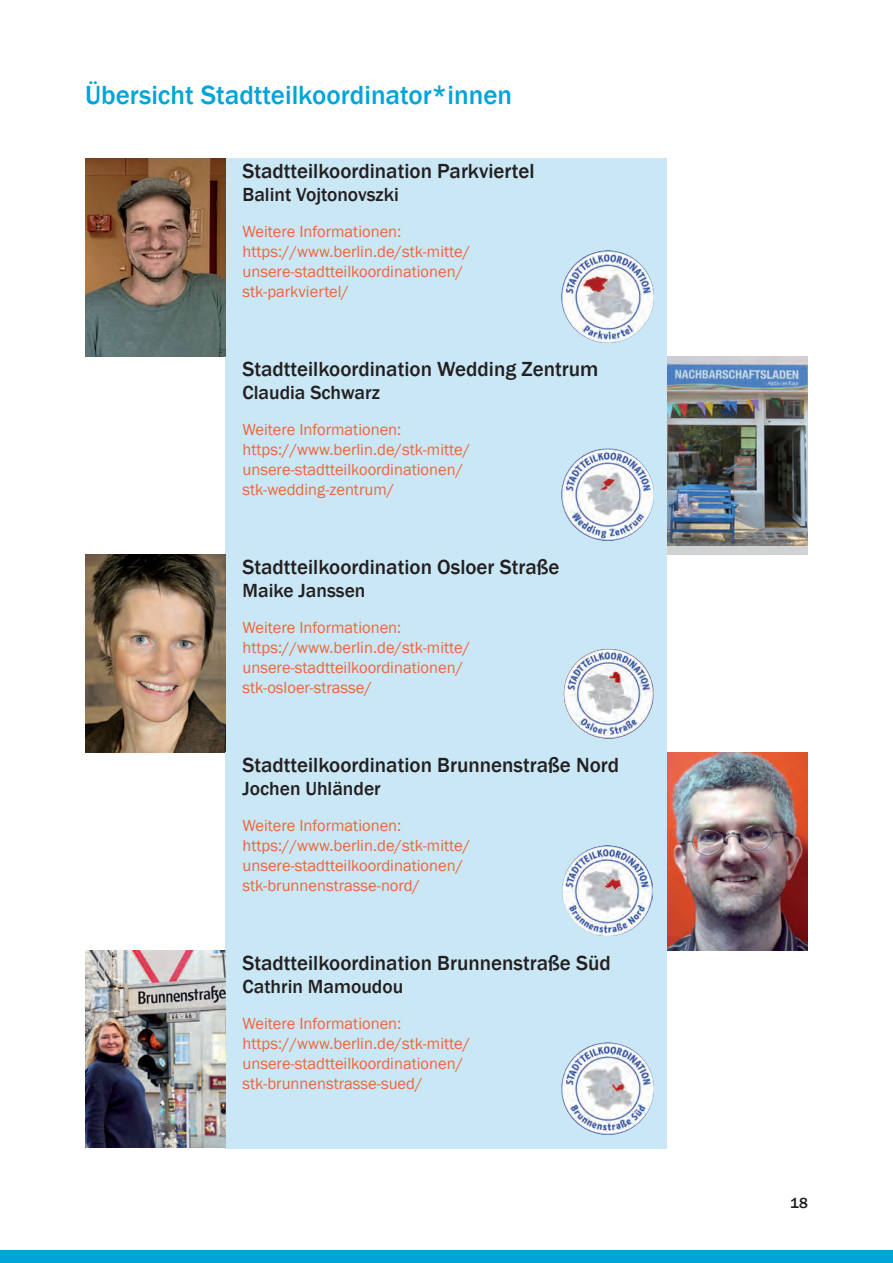
<style>
.page{position:relative;width:893px;height:1263px;background:#fff}
.page>*{position:absolute;margin:0;border:0;box-sizing:border-box;transform-origin:0 0}
.t1{font:500 27px "Franklin Gothic";color:#00a4d9}
.t2{font:500 21px "Franklin Gothic";color:#231f20}
.t3{font:500 19.5px "Franklin Gothic";color:#231f20}
.t4{font:16.5px/19.8px "Franklin Gothic";color:#ee653b}
.t5{font:500 15px "Franklin Gothic";color:#231f20}
</style>
<div class="page">
<div style="left:0;top:1250px;width:893px;height:13px;background:#00a4d9"></div>
<div style="left:225px;top:356px;width:442px;height:198px;background:#cae7f5"></div>
<div style="left:225px;top:158px;width:442px;height:198px;background:#cae7f5"></div>
<img style="left:85px;top:158px;width:140px;height:198px">
<img style="left:561px;top:250px;width:93px;height:93px;border-radius:46px">
<div style="left:667px;top:356px;width:141px;height:198px;background:#d1d2d4"></div>
<img style="left:667px;top:362px;width:141px;height:183px">
<img style="left:561px;top:449px;width:92px;height:92px">
<div style="left:225px;top:554px;width:442px;height:198px;background:#cae7f5"></div>
<img style="left:85px;top:554px;width:140px;height:198px">
<img style="left:564px;top:649px;width:90px;height:90px;border-radius:45px">
<div style="left:225px;top:752px;width:442px;height:198px;background:#cae7f5"></div>
<img style="left:667px;top:752px;width:141px;height:198px">
<img style="left:563px;top:845px;width:90px;height:91px">
<div style="left:225px;top:950px;width:442px;height:198px;background:#cae7f5"></div>
<img style="left:85px;top:950px;width:140px;height:198px">
<img style="left:561px;top:1042px;width:93px;height:93px">
<h1 class="t1" style="left:85px;top:78px;width:429px">Übersicht Stadtteilkoordinator*innen</h1>
<p class="t2" style="left:242px;top:158px;width:293px">Stadtteilkoordination Parkviertel</p>
<p class="t3" style="left:242px;top:183px;width:158px">Balint Vojtonovszki</p>
<p class="t4" style="left:242px;top:222px;width:229px">Weitere Informationen: https://www.berlin.de/stk-mitte/ unsere-stadtteilkoordinationen/ stk-parkviertel/</p>
<p class="t2" style="left:242px;top:356px;width:357px">Stadtteilkoordination Wedding Zentrum</p>
<p class="t3" style="left:242px;top:381px;width:139px">Claudia Schwarz</p>
<p class="t4" style="left:242px;top:420px;width:229px">Weitere Informationen: https://www.berlin.de/stk-mitte/ unsere-stadtteilkoordinationen/ stk-wedding-zentrum/</p>
<p class="t2" style="left:242px;top:554px;width:318px">Stadtteilkoordination Osloer Straße</p>
<p class="t3" style="left:242px;top:579px;width:125px">Maike Janssen</p>
<p class="t4" style="left:242px;top:618px;width:229px">Weitere Informationen: https://www.berlin.de/stk-mitte/ unsere-stadtteilkoordinationen/ stk-osloer-strasse/</p>
<p class="t2" style="left:242px;top:752px;width:378px">Stadtteilkoordination Brunnenstraße Nord</p>
<p class="t3" style="left:242px;top:777px;width:140px">Jochen Uhländer</p>
<p class="t4" style="left:242px;top:816px;width:229px">Weitere Informationen: https://www.berlin.de/stk-mitte/ unsere-stadtteilkoordinationen/ stk-brunnenstrasse-nord/</p>
<p class="t2" style="left:242px;top:950px;width:370px">Stadtteilkoordination Brunnenstraße Süd</p>
<p class="t3" style="left:242px;top:975px;width:162px">Cathrin Mamoudou</p>
<p class="t4" style="left:242px;top:1014px;width:229px">Weitere Informationen: https://www.berlin.de/stk-mitte/ unsere-stadtteilkoordinationen/ stk-brunnenstrasse-sued/</p>
<p class="t5" style="left:790px;top:1193px;width:19px">18</p>
</div>
